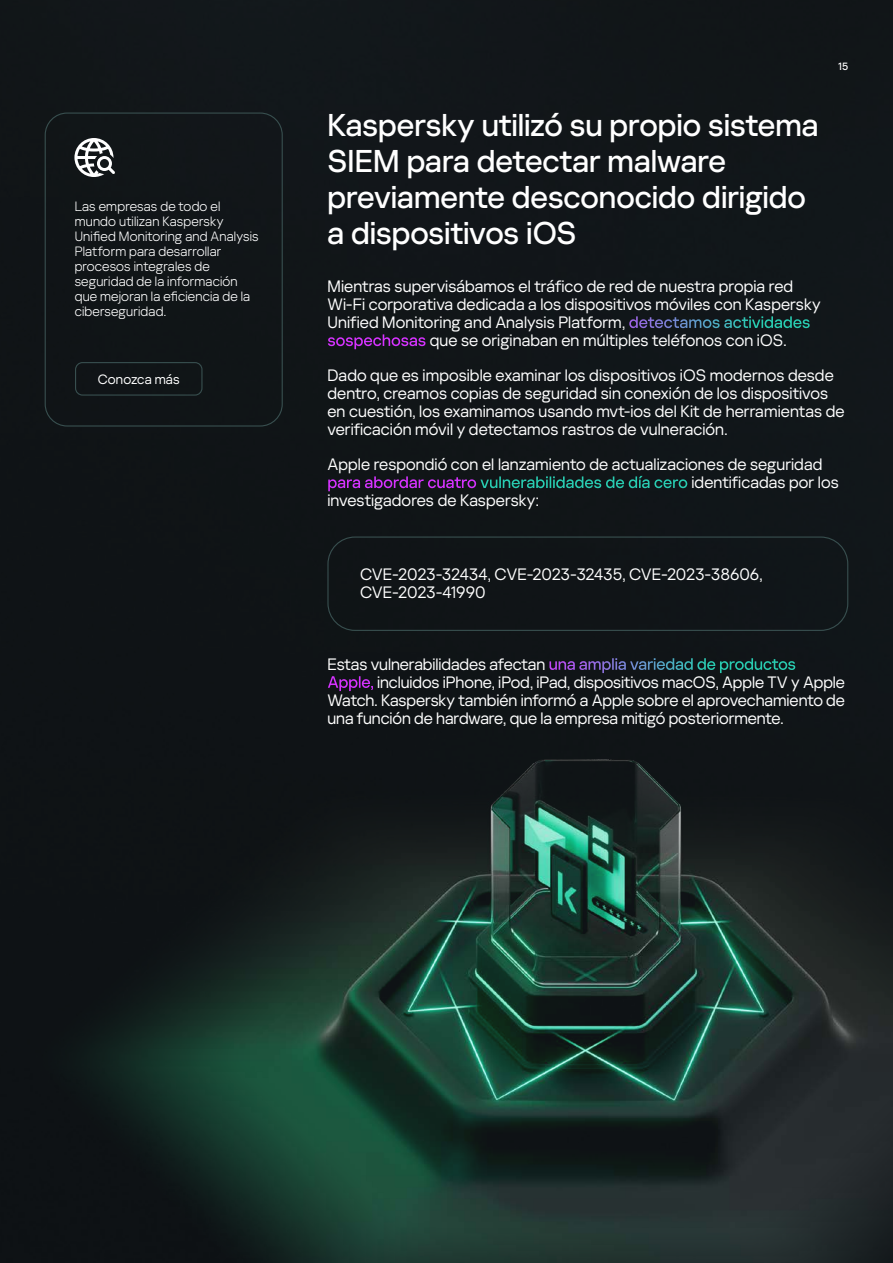
<style>
.page{position:relative;width:893px;height:1263px;background:#111518}
.page>*{position:absolute;margin:0;border:0;box-sizing:border-box;transform-origin:0 0}
.t1{font:500 31.5px/36px "Kaspersky Sans Display";color:#fff}
.t2{font:16.5px/18px "Kaspersky Sans Display";color:#fff}
.t3{font:300 13.5px/15px "Kaspersky Sans Display";letter-spacing:.015em;color:#fff}
.t4{font:13.5px "Kaspersky Sans Display";letter-spacing:.015em;color:#fff}
.t5{font:500 10.5px "Kaspersky Sans Display";color:#fff}
.s1{font-weight:500}
</style>
<div class="page">
<img style="left:15px;top:635px;width:878px;height:628px">
<svg style="left:74px;top:138px;width:41px;height:39px"></svg>
<div style="left:45px;top:113px;width:238px;height:314px;border:1px solid #384f4f;border-radius:22px"></div>
<div style="left:75px;top:362px;width:127px;height:34px;border:1px solid #384f4f;border-radius:7px"></div>
<div style="left:327px;top:536px;width:521px;height:95px;border:1px solid #384f4f;border-radius:27px"></div>
<p class="t3" style="left:75px;top:197px;width:185px">Las empresas de todo el mundo utilizan Kaspersky<br>Unified Monitoring and Analysis<br>Platform para desarrollar procesos integrales de seguridad de la información que mejoran la eficiencia de la ciberseguridad.</p>
<p class="t4" style="left:98px;top:369px;width:83px">Conozca más</p>
<p class="t5" style="left:838px;top:59px;width:11px">15</p>
<h1 class="t1" style="left:327px;top:105px;width:493px">Kaspersky utilizó su propio sistema<br>SIEM para detectar malware previamente desconocido dirigido a dispositivos iOS</h1>
<p class="t2" style="left:327px;top:276px;width:495px">Mientras supervisábamos el tráfico de red de nuestra propia red Wi-Fi corporativa dedicada a los dispositivos móviles con Kaspersky Unified Monitoring and Analysis Platform, <span class="s1">detectamos actividades sospechosas</span> que se originaban en múltiples teléfonos con iOS.</p>
<p class="t2" style="left:327px;top:365px;width:519px">Dado que es imposible examinar los dispositivos iOS modernos desde dentro, creamos copias de seguridad sin conexión de los dispositivos en cuestión, los examinamos usando mvt-ios del Kit de herramientas de verificación móvil y detectamos rastros de vulneración.</p>
<p class="t2" style="left:327px;top:454px;width:513px">Apple respondió con el lanzamiento de actualizaciones de seguridad <span class="s1">para abordar cuatro vulnerabilidades de día cero</span> identificadas por los investigadores de Kaspersky:</p>
<p class="t2" style="left:360px;top:564px;width:404px">CVE-2023-32434, CVE-2023-32435, CVE-2023-38606,<br>CVE-2023-41990</p>
<p class="t2" style="left:327px;top:654px;width:519px">Estas vulnerabilidades afectan <span class="s1">una amplia variedad de productos Apple,</span> incluidos iPhone, iPod, iPad, dispositivos macOS, Apple TV y Apple Watch. Kaspersky también informó a Apple sobre el aprovechamiento de una función de hardware, que la empresa mitigó posteriormente.</p>
</div>
